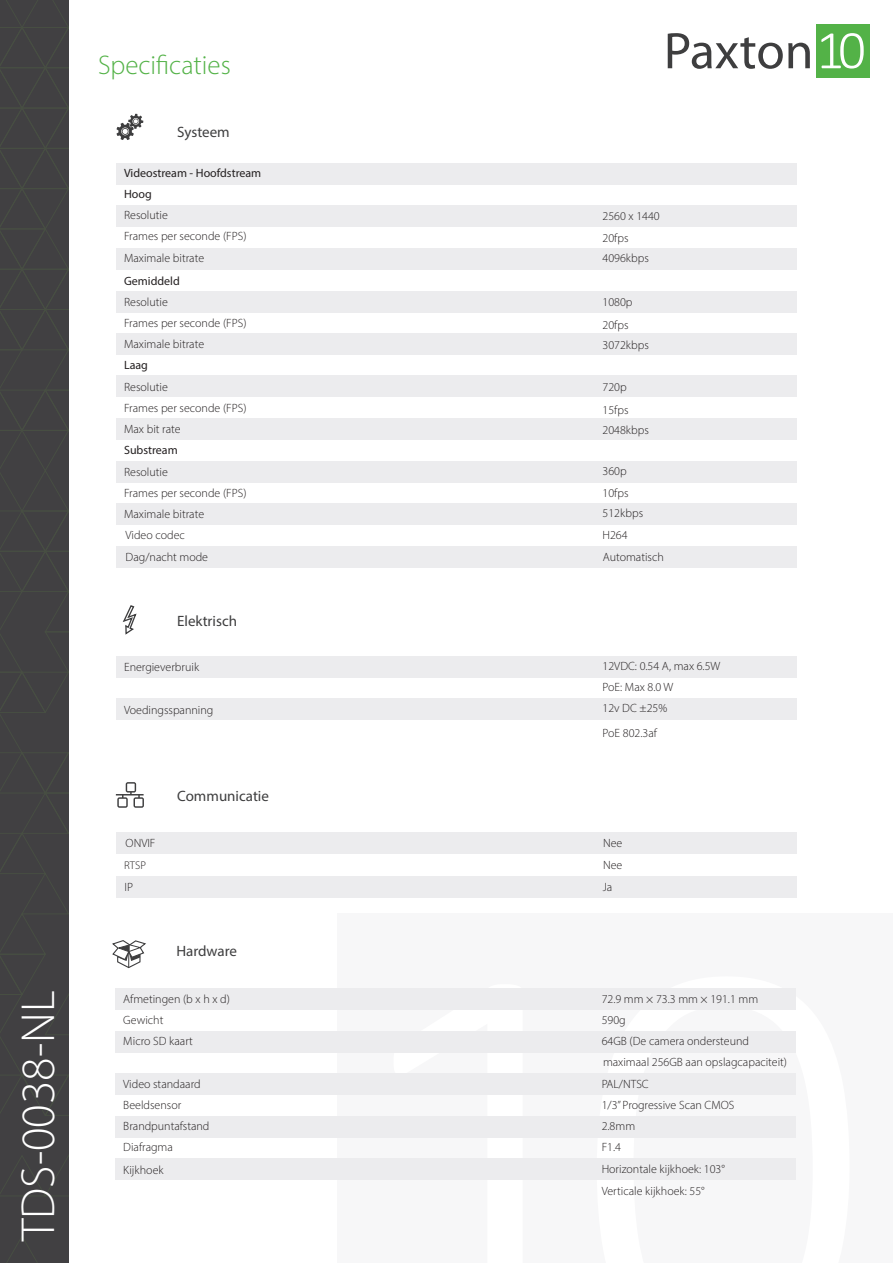
<style>
.page{position:relative;width:893px;height:1263px;background:#fff}
.page>*{position:absolute;margin:0;border:0;box-sizing:border-box;transform-origin:0 0}
.t1{font:300 48px "Myriad Pro";color:#fff}
.t2{font:300 27px "Myriad Pro";color:#53b247}
.t3{font:15px "Myriad Pro";color:#3e3e3f}
.DS_Specs_text{font:300 12px "Myriad Pro";color:#231f20}
.t4{font:12px "Myriad Pro";color:#231f20}
.DS_Specs_text-2{font:300 11.25px "Myriad Pro";color:#231f20}
</style>
<div class="page">
<div style="left:0;top:0;width:69px;height:1263px;background:#414042"></div>
<svg style="left:7px;top:1236px;width:30px;height:26px"></svg>
<svg style="left:0;top:0;width:69px;height:1196px"></svg>
<div style="left:337px;top:914px;width:556px;height:349px;background:#f7f7f8"></div>
<svg style="left:393px;top:988px;width:204px;height:171px"></svg>
<svg style="left:597px;top:988px;width:199px;height:171px"></svg>
<div style="left:816px;top:24px;width:53px;height:53px;background:#53b247"></div>
<svg style="left:821px;top:33px;width:43px;height:36px"></svg>
<svg style="left:668px;top:33px;width:142px;height:36px"></svg>
<div style="left:116px;top:163px;width:681px;height:22px;background:#ececee"></div>
<div style="left:116px;top:546px;width:681px;height:21px;background:#ececee"></div>
<div style="left:116px;top:291px;width:681px;height:21px;background:#ececee"></div>
<div style="left:116px;top:418px;width:681px;height:22px;background:#ececee"></div>
<div style="left:116px;top:248px;width:681px;height:21px;background:#ececee"></div>
<div style="left:116px;top:376px;width:681px;height:21px;background:#ececee"></div>
<div style="left:116px;top:503px;width:681px;height:21px;background:#ececee"></div>
<div style="left:116px;top:206px;width:681px;height:21px;background:#ececee"></div>
<div style="left:116px;top:333px;width:681px;height:22px;background:#ececee"></div>
<div style="left:116px;top:461px;width:681px;height:21px;background:#ececee"></div>
<svg style="left:117px;top:114px;width:26px;height:26px"></svg>
<div style="left:116px;top:656px;width:681px;height:21px;background:#ececee"></div>
<div style="left:116px;top:832px;width:681px;height:21px;background:#ececee"></div>
<div style="left:115px;top:989px;width:681px;height:21px;background:#ececee"></div>
<div style="left:115px;top:1074px;width:681px;height:21px;background:#ececee"></div>
<div style="left:115px;top:1031px;width:681px;height:21px;background:#ececee"></div>
<div style="left:115px;top:1116px;width:681px;height:21px;background:#ececee"></div>
<div style="left:115px;top:1159px;width:681px;height:21px;background:#ececee"></div>
<div style="left:116px;top:876px;width:681px;height:21px;background:#ececee"></div>
<div style="left:116px;top:698px;width:681px;height:22px;background:#ececee"></div>
<svg style="left:112px;top:940px;width:34px;height:29px"></svg>
<svg style="left:116px;top:782px;width:28px;height:26px"></svg>
<svg style="left:122px;top:605px;width:15px;height:30px"></svg>
<p class="t1" style="left:9px;top:1241px;width:252px;rotate:-90deg">TDS-0038-NL</p>
<p class="t2" style="left:98px;top:49px;width:134px">Specificaties</p>
<p class="t3" style="left:177px;top:123px;width:54px">Systeem</p>
<p class="t4" style="left:124px;top:165px;width:139px">Videostream - Hoofdstream</p>
<p class="t4" style="left:124px;top:186px;width:29px">Hoog</p>
<p class="DS_Specs_text" style="left:124px;top:208px;width:45px">Resolutie</p>
<p class="DS_Specs_text" style="left:603px;top:208px;width:59px">2560 x 1440</p>
<p class="DS_Specs_text" style="left:124px;top:229px;width:124px">Frames per seconde (FPS)</p>
<p class="DS_Specs_text" style="left:603px;top:231px;width:27px">20fps</p>
<p class="DS_Specs_text" style="left:124px;top:250px;width:82px">Maximale bitrate</p>
<p class="DS_Specs_text" style="left:603px;top:251px;width:48px">4096kbps</p>
<p class="t4" style="left:124px;top:273px;width:57px">Gemiddeld</p>
<p class="DS_Specs_text" style="left:124px;top:295px;width:45px">Resolutie</p>
<p class="DS_Specs_text" style="left:603px;top:295px;width:32px">1080p</p>
<p class="DS_Specs_text" style="left:124px;top:316px;width:124px">Frames per seconde (FPS)</p>
<p class="DS_Specs_text" style="left:603px;top:318px;width:27px">20fps</p>
<p class="DS_Specs_text" style="left:124px;top:337px;width:82px">Maximale bitrate</p>
<p class="DS_Specs_text" style="left:603px;top:338px;width:48px">3072kbps</p>
<p class="t4" style="left:124px;top:358px;width:25px">Laag</p>
<p class="DS_Specs_text" style="left:124px;top:379px;width:45px">Resolutie</p>
<p class="DS_Specs_text" style="left:603px;top:380px;width:26px">720p</p>
<p class="DS_Specs_text" style="left:124px;top:401px;width:124px">Frames per seconde (FPS)</p>
<p class="DS_Specs_text" style="left:603px;top:402px;width:27px">15fps</p>
<p class="DS_Specs_text" style="left:124px;top:422px;width:58px">Max bit rate</p>
<p class="DS_Specs_text" style="left:603px;top:422px;width:48px">2048kbps</p>
<p class="t4" style="left:124px;top:443px;width:55px">Substream</p>
<p class="DS_Specs_text" style="left:124px;top:465px;width:45px">Resolutie</p>
<p class="DS_Specs_text" style="left:603px;top:463px;width:26px">360p</p>
<p class="DS_Specs_text" style="left:124px;top:486px;width:124px">Frames per seconde (FPS)</p>
<p class="DS_Specs_text" style="left:603px;top:486px;width:27px">10fps</p>
<p class="DS_Specs_text" style="left:124px;top:506px;width:82px">Maximale bitrate</p>
<p class="DS_Specs_text" style="left:603px;top:506px;width:42px">512kbps</p>
<p class="DS_Specs_text" style="left:126px;top:527px;width:61px">Video codec</p>
<p class="DS_Specs_text" style="left:603px;top:528px;width:27px">H264</p>
<p class="DS_Specs_text" style="left:126px;top:550px;width:84px">Dag/nacht mode</p>
<p class="DS_Specs_text" style="left:603px;top:550px;width:63px">Automatisch</p>
<p class="t3" style="left:177px;top:612px;width:61px">Elektrisch</p>
<p class="DS_Specs_text" style="left:124px;top:660px;width:76px">Energieverbruik</p>
<p class="DS_Specs_text" style="left:124px;top:702px;width:91px">Voedingsspanning</p>
<p class="DS_Specs_text" style="left:126px;top:836px;width:31px">ONVIF</p>
<p class="DS_Specs_text-2" style="left:124px;top:858px;width:23px">RTSP</p>
<p class="DS_Specs_text" style="left:125px;top:880px;width:10px">IP</p>
<p class="t3" style="left:177px;top:786px;width:93px">Communicatie</p>
<p class="t3" style="left:176px;top:941px;width:62px">Hardware</p>
<p class="DS_Specs_text" style="left:123px;top:991px;width:108px">Afmetingen (b x h x d)</p>
<p class="DS_Specs_text" style="left:123px;top:1013px;width:42px">Gewicht</p>
<p class="DS_Specs_text" style="left:123px;top:1034px;width:71px">Micro SD kaart</p>
<p class="DS_Specs_text" style="left:123px;top:1077px;width:79px">Video standaard</p>
<p class="DS_Specs_text" style="left:123px;top:1097px;width:59px">Beeldsensor</p>
<p class="DS_Specs_text" style="left:123px;top:1119px;width:88px">Brandpuntafstand</p>
<p class="DS_Specs_text" style="left:123px;top:1140px;width:51px">Diafragma</p>
<p class="DS_Specs_text" style="left:123px;top:1162px;width:42px">Kijkhoek</p>
<p class="DS_Specs_text" style="left:603px;top:659px;width:119px">12VDC: 0.54 A, max 6.5W</p>
<p class="DS_Specs_text" style="left:603px;top:680px;width:72px">PoE: Max 8.0 W</p>
<p class="DS_Specs_text" style="left:603px;top:701px;width:66px">12v DC ±25%</p>
<p class="DS_Specs_text" style="left:603px;top:725px;width:56px">PoE 802.3af</p>
<p class="DS_Specs_text" style="left:603px;top:836px;width:21px">Nee</p>
<p class="DS_Specs_text" style="left:603px;top:858px;width:21px">Nee</p>
<p class="DS_Specs_text" style="left:603px;top:880px;width:11px">Ja</p>
<p class="DS_Specs_text" style="left:602px;top:991px;width:158px">72.9 mm × 73.3 mm × 191.1 mm</p>
<p class="DS_Specs_text" style="left:602px;top:1013px;width:26px">590g</p>
<p class="DS_Specs_text" style="left:602px;top:1034px;width:149px">64GB (De camera ondersteund</p>
<p class="DS_Specs_text" style="left:603px;top:1054px;width:186px">maximaal 256GB aan opslagcapaciteit)</p>
<p class="DS_Specs_text" style="left:602px;top:1077px;width:49px">PAL/NTSC</p>
<p class="DS_Specs_text" style="left:602px;top:1098px;width:134px">1/3” Progressive Scan CMOS</p>
<p class="DS_Specs_text" style="left:602px;top:1119px;width:35px">2.8mm</p>
<p class="DS_Specs_text" style="left:602px;top:1140px;width:21px">F1.4</p>
<p class="DS_Specs_text" style="left:602px;top:1184px;width:105px">Verticale kijkhoek: 55°</p>
<p class="DS_Specs_text" style="left:602px;top:1162px;width:125px">Horizontale kijkhoek: 103°</p>
</div>
